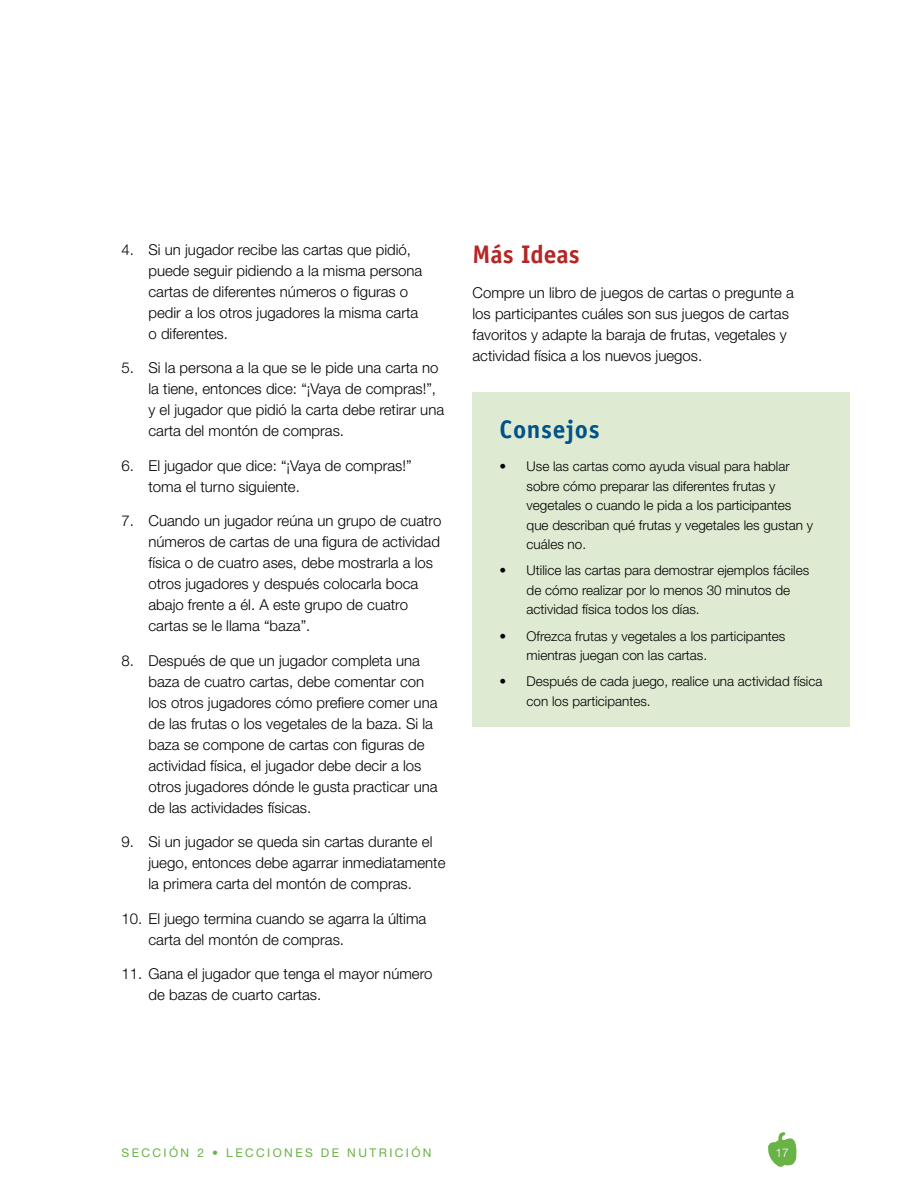
<style>
.page{position:relative;width:918px;height:1188px;background:#fff}
.page>*{position:absolute;margin:0;border:0;box-sizing:border-box;transform-origin:0 0}
.t1{font:700 25.5px "Officina Sans";color:#b32725}
.t2{font:700 25.5px "Officina Sans";letter-spacing:.025em;color:#005288}
.t3{font:300 15px/21px "Helvetica Neue";color:#000}
.t4{font:300 13.5px/19.5px "Helvetica Neue";color:#000}
.t5{font:12px "Helvetica Neue";letter-spacing:.2em;color:#69b245}
.t6{font:300 12px "Helvetica Neue";color:#fff}
</style>
<div class="page">
<svg style="left:768px;top:1132px;width:29px;height:35px"></svg>
<div style="left:472px;top:392px;width:378px;height:335px;background:#dfead2"></div>
<p class="t3" style="left:148px;top:239px;width:275px;text-indent:-27px">4. Si un jugador recibe las cartas que pidió, puede seguir pidiendo a la misma persona cartas de diferentes números o figuras o pedir a los otros jugadores la misma carta o diferentes.</p>
<p class="t3" style="left:148px;top:357px;width:297px;text-indent:-27px">5. Si la persona a la que se le pide una carta no la tiene, entonces dice: “¡Vaya de compras!”, y el jugador que pidió la carta debe retirar una carta del montón de compras.</p>
<p class="t3" style="left:148px;top:455px;width:265px;text-indent:-27px">6. El jugador que dice: “¡Vaya de compras!” toma el turno siguiente.</p>
<p class="t3" style="left:148px;top:510px;width:294px;text-indent:-27px">7. Cuando un jugador reúna un grupo de cuatro números de cartas de una figura de actividad física o de cuatro ases, debe mostrarla a los otros jugadores y después colocarla boca abajo frente a él. A este grupo de cuatro cartas se le llama “baza”.</p>
<p class="t3" style="left:148px;top:650px;width:291px;text-indent:-27px">8. Después de que un jugador completa una baza de cuatro cartas, debe comentar con los otros jugadores cómo prefiere comer una de las frutas o los vegetales de la baza. Si la baza se compone de cartas con figuras de actividad física, el jugador debe decir a los otros jugadores dónde le gusta practicar una de las actividades físicas.</p>
<p class="t3" style="left:148px;top:831px;width:298px;text-indent:-27px">9. Si un jugador se queda sin cartas durante el juego, entonces debe agarrar inmediatamente la primera carta del montón de compras.</p>
<p class="t3" style="left:148px;top:908px;width:279px;text-indent:-27px">10. El juego termina cuando se agarra la última carta del montón de compras.</p>
<p class="t3" style="left:148px;top:963px;width:286px;text-indent:-27px">11. Gana el jugador que tenga el mayor número de bazas de cuarto cartas.</p>
<h1 class="t1" style="left:472px;top:238px;width:109px">Más Ideas</h1>
<p class="t3" style="left:472px;top:281px;width:323px">Compre un libro de juegos de cartas o pregunte a los participantes cuáles son sus juegos de cartas favoritos y adapte la baraja de frutas, vegetales y actividad física a los nuevos juegos.</p>
<h1 class="t2" style="left:500px;top:414px;width:101px">Consejos</h1>
<p class="t4" style="left:527px;top:456px;width:288px;text-indent:-27px">• Use las cartas como ayuda visual para hablar sobre cómo preparar las diferentes frutas y vegetales o cuando le pida a los participantes que describan qué frutas y vegetales les gustan y cuáles no.</p>
<p class="t4" style="left:527px;top:561px;width:284px;text-indent:-27px">• Utilice las cartas para demostrar ejemplos fáciles de cómo realizar por lo menos 30 minutos de actividad física todos los días.</p>
<p class="t4" style="left:527px;top:626px;width:260px;text-indent:-27px">• Ofrezca frutas y vegetales a los participantes mientras juegan con las cartas.</p>
<p class="t4" style="left:527px;top:672px;width:297px;text-indent:-27px">• Después de cada juego, realice una actividad física con los participantes.</p>
<p class="t5" style="left:122px;top:1146px;width:124px">SECCIÓN 2 • LECCI</p>
<p class="t5" style="left:273px;top:1146px;width:124px">ONE S DE NUTRICI</p>
<p class="t5" style="left:411px;top:1146px;width:22px">ÓN</p>
<p class="t6" style="left:776px;top:1145px;width:15px">17</p>
</div>
